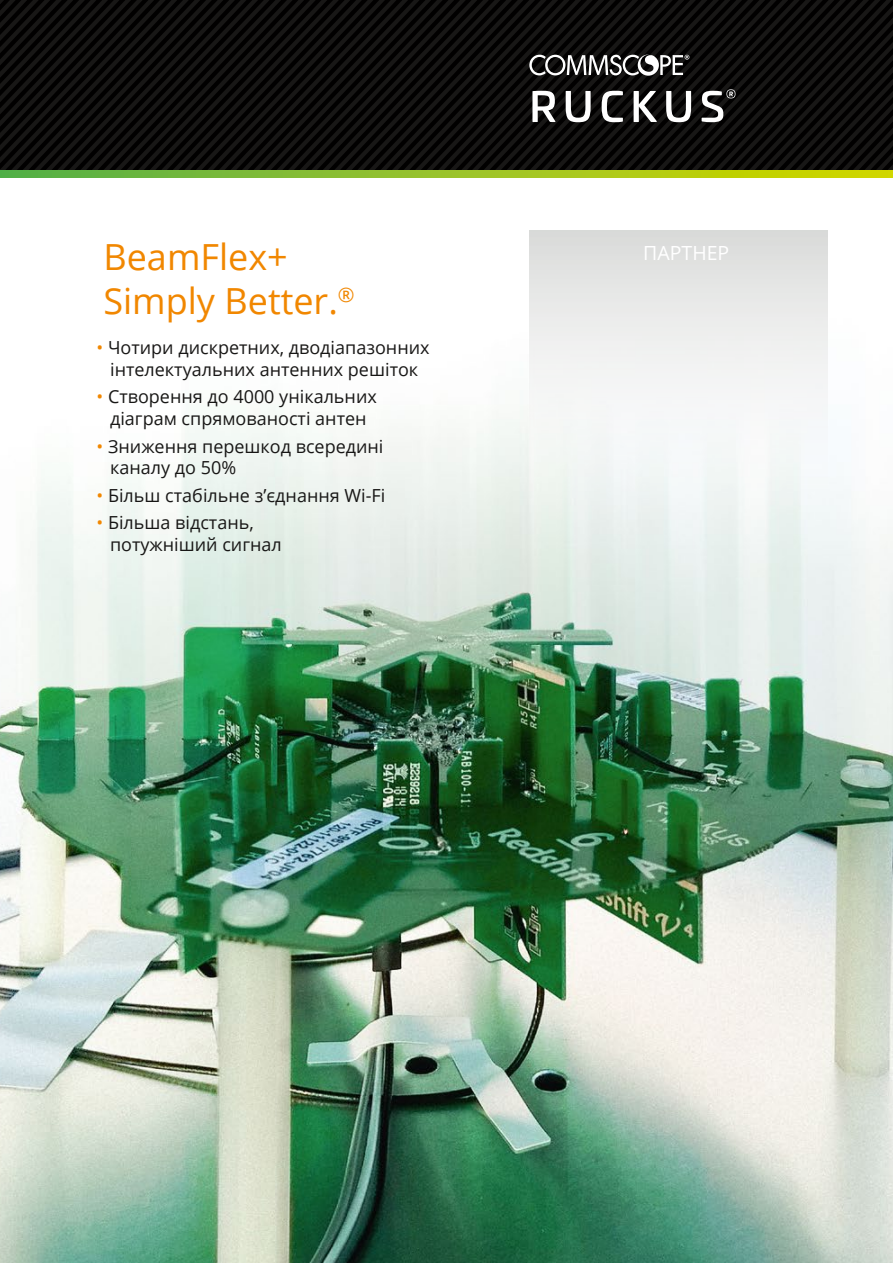
<style>
.page{position:relative;width:893px;height:1263px;background:#fff}
.page>*{position:absolute;margin:0;border:0;box-sizing:border-box;transform-origin:0 0}
.t1{font:36px "Open Sans";color:#f18700}
.t2{font:19.5px "Open Sans";color:#fff}
.t3{font:18px/21.6px "Open Sans";color:#181716;text-align:center}
.s1{color:#f18700}
</style>
<div class="page">
<img style="left:0;top:177px;width:893px;height:1086px">
<div style="left:530px;top:230px;width:297px;height:298px;background:linear-gradient(to bottom,#e3e2e2,#f7fcfb)"></div>
<svg style="left:0;top:169px;width:893px;height:8px"></svg>
<svg style="left:9px;top:0;width:11px;height:169px"></svg>
<svg style="left:20px;top:0;width:12px;height:169px"></svg>
<svg style="left:32px;top:0;width:11px;height:169px"></svg>
<svg style="left:43px;top:0;width:12px;height:169px"></svg>
<svg style="left:55px;top:0;width:11px;height:169px"></svg>
<svg style="left:66px;top:0;width:12px;height:169px"></svg>
<svg style="left:78px;top:0;width:11px;height:169px"></svg>
<svg style="left:89px;top:0;width:12px;height:169px"></svg>
<svg style="left:101px;top:0;width:11px;height:169px"></svg>
<svg style="left:112px;top:0;width:12px;height:169px"></svg>
<svg style="left:124px;top:0;width:12px;height:169px"></svg>
<svg style="left:136px;top:0;width:11px;height:169px"></svg>
<svg style="left:147px;top:0;width:12px;height:169px"></svg>
<svg style="left:159px;top:0;width:11px;height:169px"></svg>
<svg style="left:170px;top:0;width:12px;height:169px"></svg>
<svg style="left:182px;top:0;width:11px;height:169px"></svg>
<svg style="left:193px;top:0;width:12px;height:169px"></svg>
<svg style="left:205px;top:0;width:11px;height:169px"></svg>
<svg style="left:216px;top:0;width:12px;height:169px"></svg>
<svg style="left:228px;top:0;width:11px;height:169px"></svg>
<svg style="left:239px;top:0;width:12px;height:169px"></svg>
<svg style="left:251px;top:0;width:11px;height:169px"></svg>
<svg style="left:262px;top:0;width:12px;height:169px"></svg>
<svg style="left:274px;top:0;width:12px;height:169px"></svg>
<svg style="left:286px;top:0;width:11px;height:169px"></svg>
<svg style="left:297px;top:0;width:12px;height:169px"></svg>
<svg style="left:309px;top:0;width:11px;height:169px"></svg>
<svg style="left:320px;top:0;width:12px;height:169px"></svg>
<svg style="left:332px;top:0;width:11px;height:169px"></svg>
<svg style="left:343px;top:0;width:12px;height:169px"></svg>
<svg style="left:355px;top:0;width:11px;height:169px"></svg>
<svg style="left:366px;top:0;width:12px;height:169px"></svg>
<svg style="left:378px;top:0;width:11px;height:169px"></svg>
<svg style="left:389px;top:0;width:11px;height:169px"></svg>
<svg style="left:400px;top:0;width:12px;height:169px"></svg>
<svg style="left:412px;top:0;width:11px;height:169px"></svg>
<svg style="left:423px;top:0;width:12px;height:169px"></svg>
<svg style="left:435px;top:0;width:11px;height:169px"></svg>
<svg style="left:446px;top:0;width:12px;height:169px"></svg>
<svg style="left:458px;top:0;width:11px;height:169px"></svg>
<svg style="left:469px;top:0;width:12px;height:169px"></svg>
<svg style="left:481px;top:0;width:12px;height:169px"></svg>
<svg style="left:493px;top:0;width:11px;height:169px"></svg>
<svg style="left:504px;top:0;width:12px;height:169px"></svg>
<svg style="left:516px;top:0;width:11px;height:169px"></svg>
<svg style="left:529px;top:0;width:364px;height:169px"></svg>
<h1 class="t1" style="left:103px;top:233px;width:186px">BeamFlex+</h1>
<p class="t2" style="left:643px;top:239px;width:88px">ПАРТНЕР</p>
<h1 class="t1" style="left:103px;top:276px;width:253px">Simply Better.<sup>®</sup></h1>
<p class="t3" style="left:97px;top:336px;width:334px"><span class="s1">•</span> Чотири дискретних, дводіапазонних інтелектуальних антенних решіток</p>
<p class="t3" style="left:97px;top:385px;width:282px"><span class="s1">•</span> Створення до 4000 унікальних діаграм спрямованості антен</p>
<p class="t3" style="left:110px;top:435px;width:275px;text-align:left;text-indent:-14px"><span class="s1">•</span> Зниження перешкод всередині каналу до 50%</p>
<p class="t3" style="left:97px;top:484px;width:290px"><span class="s1">•</span> Більш стабільне з’єднання Wi-Fi</p>
<p class="t3" style="left:110px;top:511px;width:173px;text-align:left;text-indent:-14px"><span class="s1">•</span> Більша відстань, потужніший сигнал</p>
</div>
